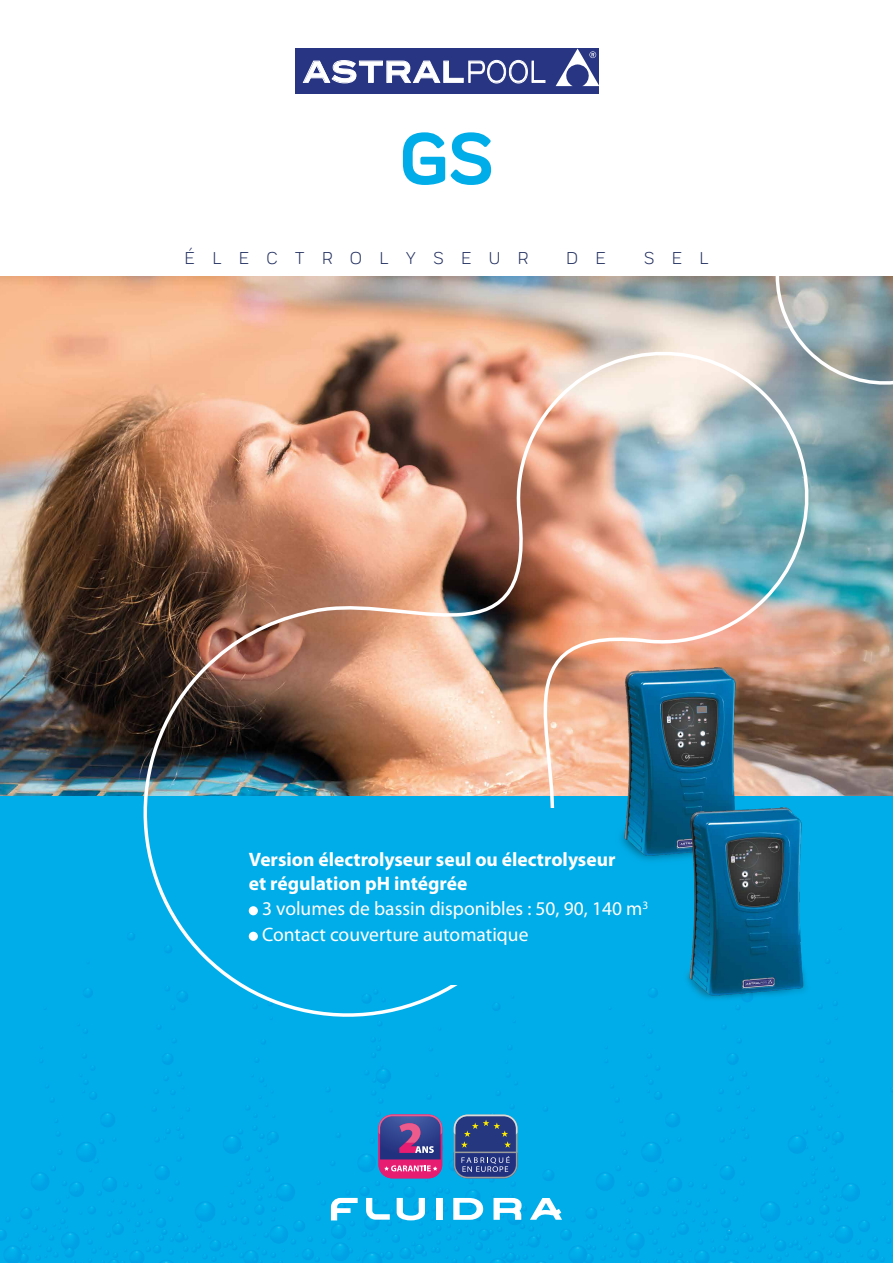
<style>
.page{position:relative;width:893px;height:1263px;background:#fff}
.page>*{position:absolute;margin:0;border:0;box-sizing:border-box;transform-origin:0 0}
.t1{font:700 75px "Praktika Rnd";color:#00ade9}
.t2{font:19.5px/25.5px "Myriad Pro";color:#fff}
.t3{font:700 19.5px/23.4px "Myriad Pro";color:#fff}
.t4{font:18px "Praktika Rnd";color:#222f5f}
</style>
<div class="page">
<div style="left:0;top:795px;width:893px;height:468px;background:#00ade9"></div>
<img style="left:0;top:276px;width:893px;height:519px">
<img style="left:120px;top:339px;width:706px;height:701px">
<svg style="left:767px;top:276px;width:126px;height:122px;background:#9aa6a7"></svg>
<svg style="left:331px;top:1198px;width:27px;height:22px"></svg>
<svg style="left:397px;top:1198px;width:28px;height:22px"></svg>
<div style="left:436px;top:1198px;width:6px;height:22px;background:#fff"></div>
<svg style="left:453px;top:1198px;width:30px;height:22px"></svg>
<svg style="left:494px;top:1198px;width:28px;height:22px"></svg>
<svg style="left:366px;top:1198px;width:24px;height:22px"></svg>
<svg style="left:530px;top:1198px;width:32px;height:22px"></svg>
<div style="left:294px;top:47px;width:306px;height:48px;background:#283583"></div>
<svg style="left:556px;top:49px;width:43px;height:37px"></svg>
<svg style="left:303px;top:60px;width:242px;height:23px"></svg>
<div style="left:249px;top:808px;width:536px;height:176px;background:#00ade9"></div>
<div style="left:249px;top:906px;width:9px;height:9px;background:#fff;border-radius:50%"></div>
<div style="left:249px;top:932px;width:9px;height:9px;background:#fff;border-radius:50%"></div>
<img style="left:573px;top:627px;width:213px;height:234px">
<img style="left:656px;top:774px;width:171px;height:257px">
<svg style="left:454px;top:1114px;width:63px;height:64px;background:#3d5188"></svg>
<hr style="left:455px;top:1151px;width:62px;height:2px;background:#9d9d9c">
<svg style="left:378px;top:1114px;width:64px;height:64px;background:#80468e"></svg>
<h1 class="t1" style="left:399px;top:99px;width:96px">GS</h1>
<p class="t4" style="left:185px;top:245px;width:345px">É L E C T R O L Y S E U R</p>
<p class="t4" style="left:566px;top:245px;width:41px">D E</p>
<p class="t4" style="left:644px;top:245px;width:66px">S E L</p>
<p class="t3" style="left:249px;top:847px;width:368px">Version électrolyseur seul ou électrolyseur et régulation pH intégrée</p>
<p class="t2" style="left:262px;top:896px;width:388px">3 volumes de bassin disponibles : 50, 90, 140 m<sup>3<br></sup>Contact couverture automatique</p>
</div>
